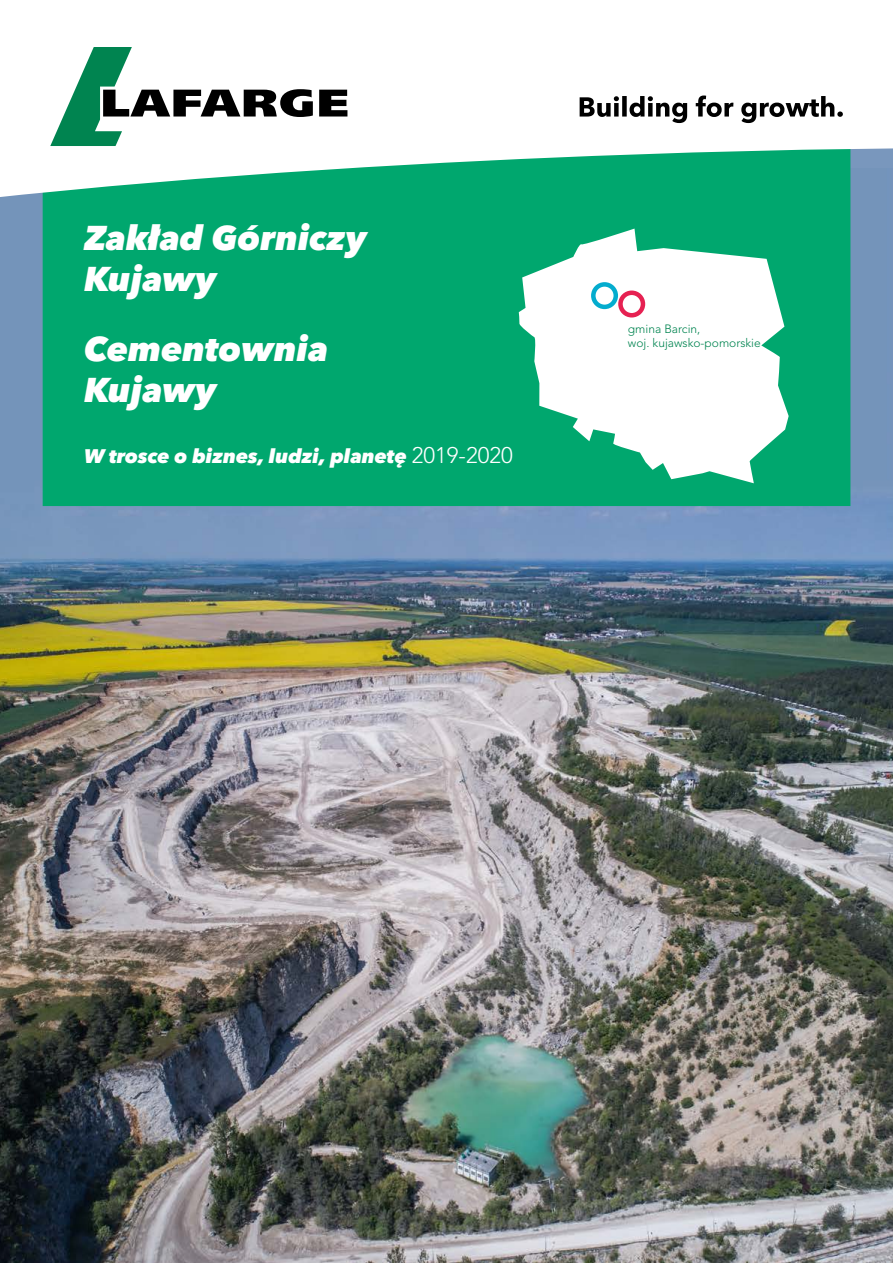
<style>
.page{position:relative;width:893px;height:1263px;background:#fff}
.page>*{position:absolute;margin:0;border:0;box-sizing:border-box;transform-origin:0 0}
.t1{font:italic 800 34.2px/41px "Avenir Next LT Pro";color:#fff}
.t2{font:italic 800 19.5px "Avenir Next LT Pro";color:#fff}
.t3{font:300 12px/14.4px "Avenir LT Pro";color:#008450}
.s1{font-family:"Avenir LT Pro";font-weight:300;font-style:normal;font-size:22.5px}
</style>
<div class="page">
<img style="left:0;top:199px;width:893px;height:1064px">
<div style="left:43px;top:199px;width:807px;height:307px;background:#00a76e"></div>
<svg style="left:0;top:89px;width:893px;height:110px"></svg>
<svg style="left:50px;top:47px;width:297px;height:99px"></svg>
<svg style="left:580px;top:96px;width:263px;height:27px"></svg>
<svg style="left:519px;top:229px;width:270px;height:254px"></svg>
<div style="left:591px;top:282px;width:27px;height:27px;border:4px solid #04acce;border-radius:50%"></div>
<div style="left:618px;top:291px;width:27px;height:26px;border:4px solid #e62152;border-radius:50%"></div>
<p class="t1" style="left:84px;top:217px;width:285px">Zakład Górniczy<br>Kujawy</p>
<p class="t1" style="left:84px;top:328px;width:246px">Cementownia<br>Kujawy</p>
<p class="t2" style="left:84px;top:444px;width:430px">W trosce o biznes, ludzi, planetę <span class="s1">2019-2020</span></p>
<p class="t3" style="left:628px;top:321px;width:134px">gmina Barcin,<br>woj. kujawsko-pomorskie</p>
</div>
